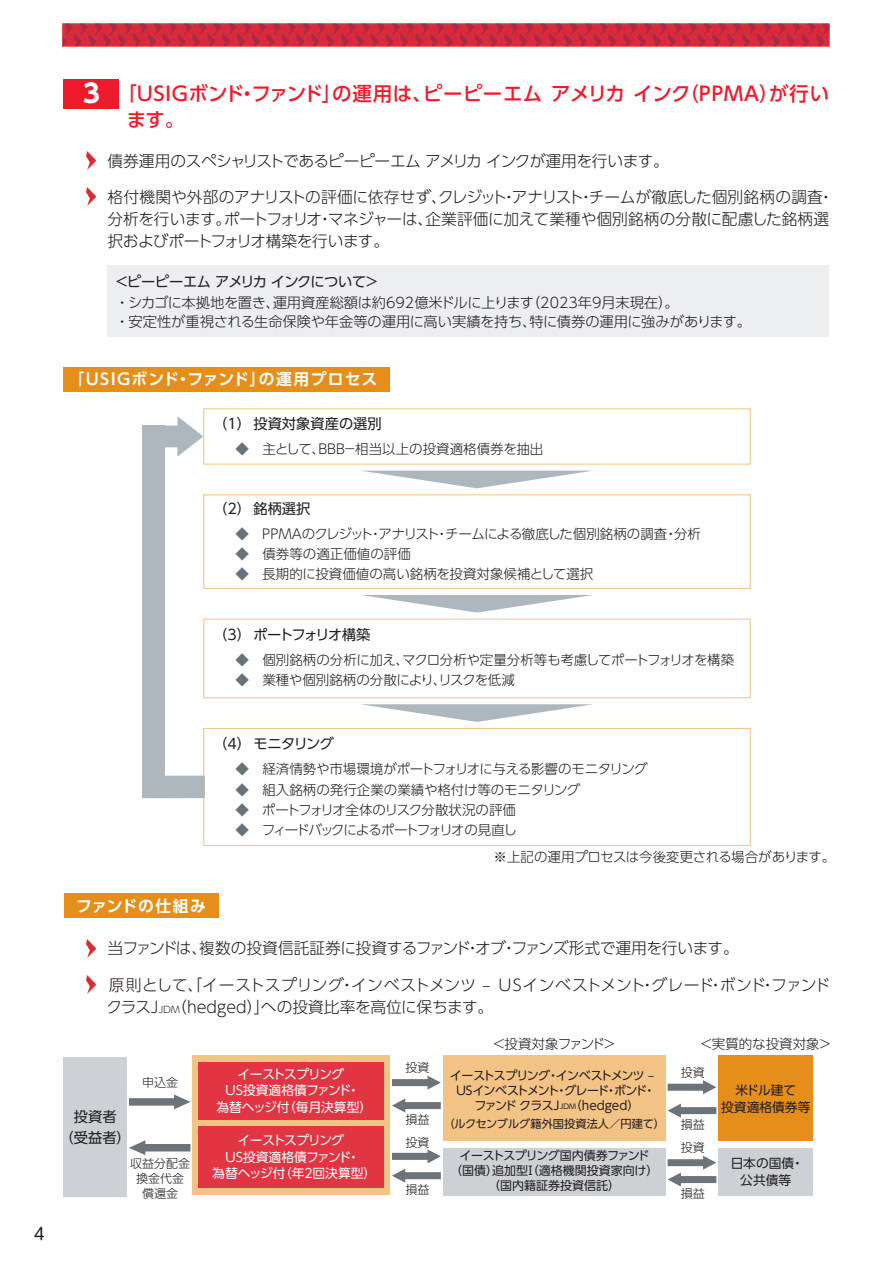
<style>
.page{position:relative;width:893px;height:1263px;background:#fff}
.page>*{position:absolute;margin:0;border:0;box-sizing:border-box;transform-origin:0 0}
.t1{font:500 19.5px/26.2px "UD Shin Go Pro";letter-spacing:-.04em;color:#ee1b2c}
.t2{font:16.5px "UD Shin M Go Pro";color:#231f20}
.t3{font:300 15.75px/21.8px "UD Shin Go Pro";letter-spacing:-.02em;color:#231f20}
.t4{font:700 15.75px "UD Shin Go Pro De";letter-spacing:-.005em;color:#fff}
.t5{font:700 15.75px "UD Shin Go Pro De";letter-spacing:.045em;color:#fff}
.t6{font:300 14.25px/19.2px "UD Shin Go Pro";color:#231f20}
.t7{font:14.25px/21.5px "UD Shin Go Pro";letter-spacing:-.015em;color:#231f20;text-align:center}
.t8{font:14.25px "UD Shin Go Pro";letter-spacing:-.04em;color:#231f20}
.t9{font:14.25px "UD Shin Go Pro";letter-spacing:-.12em;color:#231f20}
.t10{font:300 13.5px/20.2px "UD Shin Go Pro";letter-spacing:-.01em;color:#231f20}
.t11{font:300 13.5px "UD Shin Go Pro";letter-spacing:-.05em;color:#231f20}
.t12{font:12.75px/16.5px "UD Shin Go Pro";letter-spacing:-.045em;color:#fff;text-align:center}
.t13{font:12.75px/16.5px "UD Shin Go Pro";color:#231f20;text-align:center}
.t14{font:12px/15px "UD Shin Go Pro";color:#231f20;text-align:center}
.t15{font:300 12px/15px "UD Shin Go Pro";color:#231f20}
.t16{font:12px "UD Shin Go Pro";letter-spacing:-.11em;color:#231f20}
.t17{font:12px "UD Shin Go Pro";letter-spacing:-.08em;color:#231f20}
.t18{font:12px "UD Shin Go Pro";letter-spacing:-.04em;color:#231f20}
.t19{font:11.25px "UD Shin Go Pro";color:#231f20}
.s1{font-weight:700;font-size:25.5px;color:#fff}
.s2{color:#687379}
.s3{font-size:9.15px}
.s4{font-size:7.05px}
</style>
<div class="page">
<img style="left:62px;top:23px;width:767px;height:23px">
<div style="left:64px;top:79px;width:55px;height:29px;background:#ee1b2c"></div>
<img style="left:86px;top:152px;width:10px;height:18px">
<img style="left:86px;top:188px;width:10px;height:18px">
<div style="left:107px;top:266px;width:722px;height:71px;background:#eceef0"></div>
<div style="left:64px;top:367px;width:326px;height:24px;background:#e58e19"></div>
<div style="left:203px;top:408px;width:548px;height:56px;border:1px solid #f3c285"></div>
<div style="left:203px;top:619px;width:548px;height:79px;border:1px solid #f3c285"></div>
<div style="left:203px;top:728px;width:548px;height:118px;border:1px solid #f3c285"></div>
<div style="left:203px;top:494px;width:548px;height:95px;border:1px solid #f3c285"></div>
<svg style="left:364px;top:471px;width:226px;height:17px"></svg>
<svg style="left:361px;top:595px;width:232px;height:18px"></svg>
<svg style="left:361px;top:704px;width:232px;height:18px"></svg>
<svg style="left:144px;top:416px;width:59px;height:41px"></svg>
<div style="left:142px;top:426px;width:23px;height:372px;background:#aeb7bd"></div>
<div style="left:142px;top:776px;width:63px;height:22px;background:#aeb7bd"></div>
<div style="left:64px;top:894px;width:155px;height:24px;background:#e58e19"></div>
<img style="left:86px;top:939px;width:10px;height:18px">
<img style="left:86px;top:975px;width:10px;height:18px">
<div style="left:443px;top:1148px;width:222px;height:47px;background:#cdd1d5"></div>
<div style="left:718px;top:1148px;width:95px;height:47px;background:#cdd1d5"></div>
<div style="left:193px;top:1055px;width:197px;height:140px;background:#f3c285"></div>
<div style="left:198px;top:1063px;width:186px;height:57px;background:#e23543"></div>
<div style="left:198px;top:1126px;width:186px;height:62px;background:#e23543"></div>
<svg style="left:129px;top:1094px;width:61px;height:15px"></svg>
<svg style="left:129px;top:1140px;width:61px;height:15px"></svg>
<svg style="left:392px;top:1075px;width:49px;height:15px"></svg>
<svg style="left:392px;top:1098px;width:49px;height:14px"></svg>
<svg style="left:392px;top:1149px;width:49px;height:14px"></svg>
<svg style="left:392px;top:1169px;width:49px;height:14px"></svg>
<div style="left:443px;top:1055px;width:222px;height:86px;background:#f3c285"></div>
<div style="left:718px;top:1055px;width:95px;height:86px;background:#e58e19"></div>
<div style="left:64px;top:1057px;width:63px;height:140px;background:#cdd1d5"></div>
<svg style="left:668px;top:1080px;width:48px;height:14px"></svg>
<svg style="left:668px;top:1103px;width:48px;height:14px"></svg>
<svg style="left:668px;top:1156px;width:48px;height:30px"></svg>
<p class="t2" style="left:34px;top:1220px;width:12px">4</p>
<h1 class="t1" style="left:127px;top:80px;width:704px;text-indent:-44px"><span class="s1">3</span> 「ＵＳＩＧボンド・ファンド」の運用は、ピーピーエム アメリカ インク（ＰＰＭＡ）が行います。</h1>
<p class="t3" style="left:107px;top:149px;width:563px">債券運用のスペシャリストであるピーピーエムアメリカインクが運用を行います。</p>
<p class="t3" style="left:107px;top:186px;width:728px">格付機関や外部のアナリストの評価に依存せず、クレジット・アナリスト・チームが徹底した個別銘柄の調査・分析を行います。ポートフォリオ・マネジャーは、企業評価に加えて業種や個別銘柄の分散に配慮した銘柄選択およびポートフォリオ構築を行います。</p>
<p class="t8" style="left:115px;top:270px;width:266px">＜ピーピーエム アメリカ インクについて＞</p>
<p class="t6" style="left:115px;top:292px;width:637px">・シカゴに本拠地を置き､運用資産総額は約692億米ドルに上ります（2023年9月末現在）｡<br>・安定性が重視される生命保険や年金等の運用に高い実績を持ち､特に債券の運用に強みがあります。</p>
<p class="t4" style="left:68px;top:366px;width:311px">「ＵＳＩＧボンド・ファンド」の運用プロセス</p>
<p class="t7" style="left:213px;top:413px;width:170px">（1） 投資対象資産の選別</p>
<p class="t10" style="left:235px;top:438px;width:310px"><span class="s2">◆</span>　主として、BBB－相当以上の投資適格債券を抽出</p>
<p class="t7" style="left:213px;top:497px;width:99px">（2） 銘柄選択</p>
<p class="t10" style="left:235px;top:523px;width:467px"><span class="s2">◆</span>　ＰＰＭＡのクレジット・アナリスト・チームによる徹底した個別銘柄の調査・分析<span class="s2">◆</span>　債券等の適正価値の評価<br><span class="s2">◆</span>　長期的に投資価値の高い銘柄を投資対象候補として選択</p>
<p class="t9" style="left:213px;top:623px;width:159px">（3） ポートフォリオ構築</p>
<p class="t10" style="left:235px;top:649px;width:500px"><span class="s2">◆</span>　個別銘柄の分析に加え、マクロ分析や定量分析等も考慮してポートフォリオを構築<span class="s2">◆</span>　業種や個別銘柄の分散により、リスクを低減</p>
<p class="t7" style="left:213px;top:733px;width:122px">（4） モニタリング</p>
<p class="t10" style="left:235px;top:759px;width:414px"><span class="s2">◆</span>　経済情勢や市場環境がポートフォリオに与える影響のモニタリング<span class="s2">◆</span>　組入銘柄の発行企業の業績や格付け等のモニタリング<br><span class="s2">◆</span>　ポートフォリオ全体のリスク分散状況の評価<br><span class="s2">◆</span>　フィードバックによるポートフォリオの見直し</p>
<p class="t10" style="left:494px;top:846px;width:343px">※上記の運用プロセスは今後変更される場合があります。</p>
<p class="t5" style="left:76px;top:893px;width:131px">ファンドの仕組み</p>
<p class="t3" style="left:107px;top:937px;width:633px">当ファンドは、複数の投資信託証券に投資するファンド・オブ・ファンズ形式で運用を行います。</p>
<p class="t3" style="left:106px;top:973px;width:725px;line-height:22.4px">原則として、「イーストスプリング・インベストメンツ – ＵＳインベストメント・グレード・ボンド・ファンドクラスＪ<span class="s3">ＪＤＭ</span>（hedged）」への投資比率を高位に保ちます。</p>
<p class="t11" style="left:492px;top:1033px;width:125px">＜投資対象ファンド＞</p>
<p class="t10" style="left:700px;top:1033px;width:134px">＜実質的な投資対象＞</p>
<p class="t7" style="left:60px;top:1105px;width:73px">投資者<br>（受益者）</p>
<p class="t15" style="left:142px;top:1075px;width:37px">申込金</p>
<p class="t15" style="left:130px;top:1156px;width:61px;text-align:center">収益分配金換金代金償還金</p>
<p class="t12" style="left:216px;top:1065px;width:157px">イーストスプリング<br>ＵＳ投資適格債ファンド・<br>為替ヘッジ付（毎月決算型）</p>
<p class="t12" style="left:212px;top:1131px;width:166px">イーストスプリング<br>ＵＳ投資適格債ファンド・<br>為替ヘッジ付（年２回決算型）</p>
<p class="t15" style="left:405px;top:1060px;width:25px">投資</p>
<p class="t15" style="left:405px;top:1108px;width:25px;line-height:22.5px">損益投資</p>
<p class="t15" style="left:405px;top:1182px;width:25px">損益</p>
<p class="t17" style="left:450px;top:1065px;width:206px">イーストスプリング・インベストメンツ ‒</p>
<p class="t16" style="left:455px;top:1080px;width:202px">ＵＳインベストメント・グレード・ボンド・</p>
<p class="t18" style="left:475px;top:1095px;width:166px">ファンド クラスＪ<span class="s4">ＪＤＭ</span>（hedged）</p>
<p class="t19" style="left:443px;top:1115px;width:223px">（ルクセンブルグ籍外国投資法人／円建て）</p>
<p class="t14" style="left:450px;top:1148px;width:210px">イーストスプリング国内債券ファンド<br>（国債）追加型Ⅰ（適格機関投資家向け）（国内籍証券投資信託）</p>
<p class="t15" style="left:681px;top:1064px;width:25px">投資</p>
<p class="t15" style="left:681px;top:1112px;width:25px;line-height:23.2px">損益投資</p>
<p class="t15" style="left:681px;top:1185px;width:25px">損益</p>
<p class="t13" style="left:721px;top:1081px;width:91px">米ドル建て<br>投資適格債券等</p>
<p class="t13" style="left:731px;top:1155px;width:75px">日本の国債・公共債等</p>
</div>
